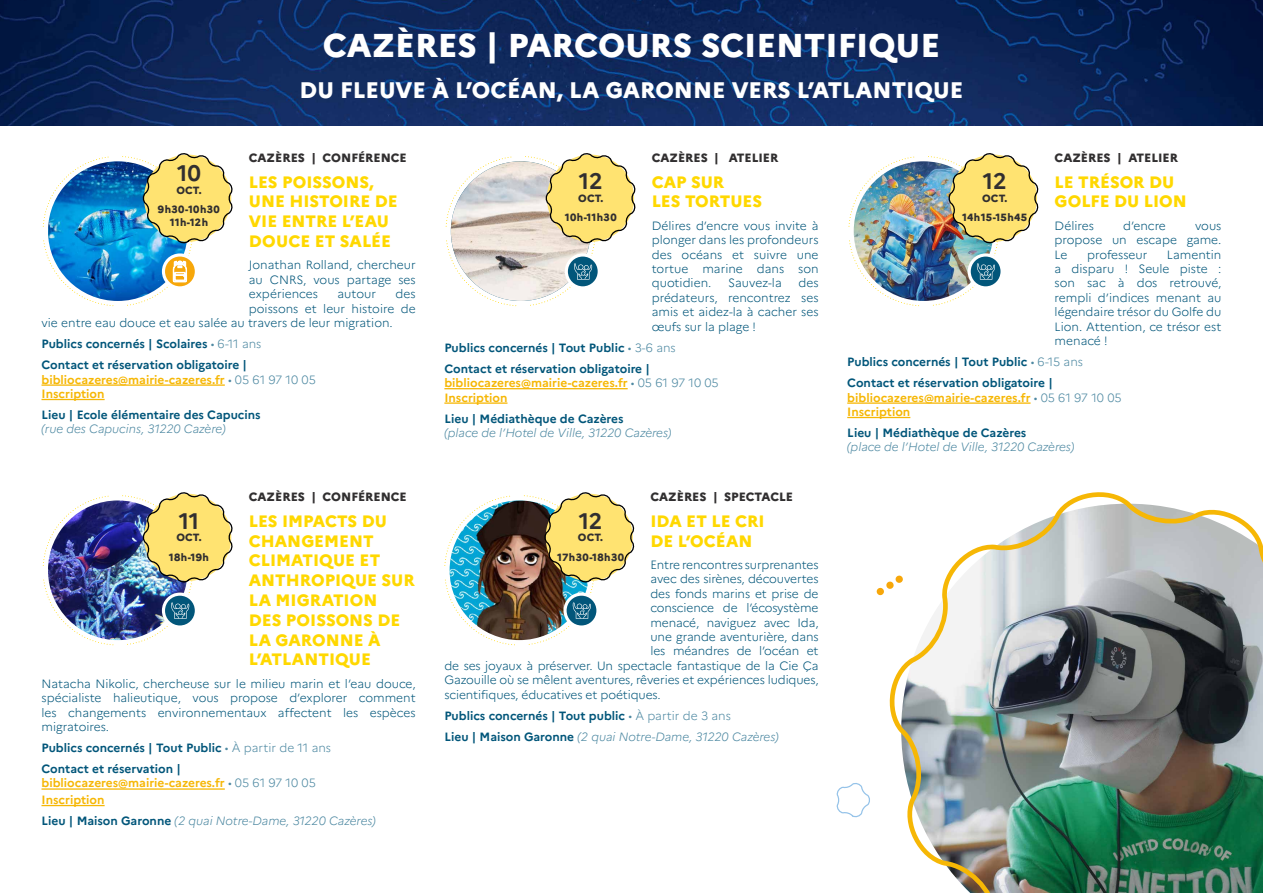
<style>
.page{position:relative;width:1263px;height:893px;background:#fff}
.page>*{position:absolute;margin:0;border:0;box-sizing:border-box;transform-origin:0 0}
.t1{font:800 33px "Marianne";color:#fff}
.t2{font:800 22.5px "Marianne";color:#fff}
.t3{font:700 22.5px "Marianne";letter-spacing:-.005em;color:#312f30}
.t4{font:800 16.5px/19.8px "Marianne";color:#ffd800}
.t5{font:300 12px/14.4px "Marianne";letter-spacing:-.01em;color:#02567a;text-align:justify}
.t6{font:700 12px/21px "Marianne";color:#02567a}
.t7{font:700 12px/14.4px "Marianne";color:#f6b705}
.t8{font:italic 300 12px "Marianne";color:#4e89a2}
.t9{font:800 12px "Marianne";color:#312f30}
.t10{font:800 10.5px/19.5px "Marianne";letter-spacing:.04em;color:#312f30;text-align:center}
.s1{font-weight:300;color:#4e89a2}
.s2{font-weight:700;font-style:normal;color:#02567a}
.s3{font-weight:300;font-style:italic;color:#4e89a2}
</style>
<div class="page">
<img style="left:0;top:0;width:1263px;height:125px">
<svg style="left:444px;top:495px;width:66px;height:71px"></svg>
<svg style="left:445px;top:579px;width:70px;height:67px"></svg>
<img style="left:450px;top:500px;width:139px;height:140px;border-radius:70px">
<svg style="left:523px;top:492px;width:111px;height:153px"></svg>
<hr style="left:42px;top:788px;width:183px;height:2px;background:#f6b705">
<hr style="left:42px;top:805px;width:63px;height:1px;background:#f6b705">
<svg style="left:42px;top:495px;width:67px;height:71px"></svg>
<svg style="left:43px;top:579px;width:71px;height:67px"></svg>
<img style="left:48px;top:500px;width:140px;height:140px;border-radius:70px">
<img style="left:122px;top:492px;width:111px;height:153px">
<hr style="left:42px;top:384px;width:183px;height:2px;background:#f6b705">
<hr style="left:42px;top:399px;width:63px;height:1px;background:#f6b705">
<svg style="left:42px;top:156px;width:67px;height:71px"></svg>
<svg style="left:43px;top:240px;width:71px;height:67px"></svg>
<img style="left:48px;top:161px;width:140px;height:140px;border-radius:70px">
<svg style="left:122px;top:153px;width:111px;height:153px"></svg>
<hr style="left:444px;top:388px;width:184px;height:1px;background:#f6b705">
<hr style="left:444px;top:402px;width:63px;height:2px;background:#f6b705">
<svg style="left:445px;top:156px;width:67px;height:71px"></svg>
<svg style="left:446px;top:240px;width:71px;height:67px"></svg>
<img style="left:451px;top:161px;width:139px;height:140px;border-radius:70px">
<svg style="left:524px;top:153px;width:112px;height:153px"></svg>
<hr style="left:847px;top:402px;width:183px;height:2px;background:#f6b705">
<hr style="left:847px;top:417px;width:63px;height:1px;background:#f6b705">
<svg style="left:848px;top:156px;width:67px;height:71px"></svg>
<svg style="left:849px;top:240px;width:71px;height:67px"></svg>
<img style="left:854px;top:161px;width:139px;height:140px;border-radius:70px">
<img style="left:927px;top:153px;width:112px;height:153px">
<img style="left:889px;top:492px;width:374px;height:401px">
<svg style="left:836px;top:783px;width:34px;height:35px"></svg>
<svg style="left:895px;top:575px;width:8px;height:8px"></svg>
<div style="left:886px;top:581px;width:8px;height:8px;background:#f7a70a;border-radius:3px"></div>
<svg style="left:876px;top:587px;width:8px;height:8px"></svg>
<h1 class="t1" style="left:323px;top:20px;width:619px">CAZÈRES | PARCOURS SCIENTIFIQUE</h1>
<h2 class="t2" style="left:300px;top:72px;width:665px">DU FLEUVE À L’OCÉAN, LA GARONNE VERS L’ATLANTIQUE</h2>
<p class="t9" style="left:249px;top:148px;width:159px">CAZÈRES | CONFÉRENCE</p>
<h3 class="t4" style="left:249px;top:170px;width:150px">LES POISSONS,<br>UNE HISTOIRE DE<br>VIE ENTRE L’EAU<br>DOUCE ET SALÉE</h3>
<p class="t5" style="left:249px;top:257px;width:168px">Jonathan Rolland, chercheur au CNRS, vous partage ses expériences</p>
<h2 class="t3" style="left:177px;top:159px;width:25px">10</h2>
<p class="t10" style="left:158px;top:179px;width:63px">OCT.<br>9h30-10h30</p>
<p class="t10" style="left:170px;top:211px;width:40px">11h-12h</p>
<p class="t5" style="left:337px;top:286px;width:40px">autour</p>
<p class="t5" style="left:396px;top:286px;width:22px">des</p>
<p class="t5" style="left:249px;top:300px;width:168px">poissons et leur histoire de</p>
<p class="t5" style="left:42px;top:315px;width:353px">vie entre eau douce et eau salée au travers de leur migration.</p>
<p class="t6" style="left:42px;top:333px;width:221px">Publics concernés | Scolaires <span class="s1">• 6-11 ans<br></span>Contact et réservation obligatoire |</p>
<p class="t7" style="left:42px;top:372px;width:276px">bibliocazeres@mairie-cazeres.fr <span class="s1">• 05 61 97 10 05<br></span>Inscription</p>
<p class="t6" style="left:42px;top:404px;width:221px">Lieu | Ecole élémentaire des Capucins</p>
<p class="t8" style="left:42px;top:420px;width:185px">(rue des Capucins, 31220 Cazère)</p>
<p class="t9" style="left:249px;top:488px;width:159px">CAZÈRES | CONFÉRENCE</p>
<h3 class="t4" style="left:249px;top:510px;width:167px">LES IMPACTS DU<br>CHANGEMENT<br>CLIMATIQUE ET<br>ANTHROPIQUE SUR<br>LA MIGRATION<br>DES POISSONS DE<br>LA GARONNE À<br>L’ATLANTIQUE</h3>
<p class="t5" style="left:42px;top:675px;width:376px">Natacha Nikolic, chercheuse sur le milieu marin et l’eau douce, spécialiste halieutique, vous propose d’explorer comment les changements environnementaux affectent les espèces migratoires.</p>
<p class="t6" style="left:42px;top:737px;width:291px">Publics concernés | Tout Public <span class="s1">• À partir de 11 ans<br></span>Contact et réservation |</p>
<p class="t7" style="left:42px;top:775px;width:276px;line-height:16.5px">bibliocazeres@mairie-cazeres.fr <span class="s1">• 05 61 97 10 05<br></span>Inscription</p>
<p class="t8" style="left:42px;top:811px;width:336px"><span class="s2">Lieu | Maison Garonne</span> (2 quai Notre-Dame, 31220 Cazères)</p>
<h2 class="t3" style="left:179px;top:507px;width:22px">11</h2>
<p class="t10" style="left:169px;top:527px;width:42px">OCT.<br>18h-19h</p>
<p class="t9" style="left:652px;top:148px;width:128px">CAZÈRES | ATELIER</p>
<h3 class="t4" style="left:652px;top:170px;width:112px">CAP SUR<br>LES TORTUES</h3>
<p class="t5" style="left:652px;top:217px;width:168px">Délires d’encre vous invite à plonger dans les profondeurs des océans et suivre une tortue marine dans son quotidien.</p>
<h2 class="t3" style="left:579px;top:168px;width:25px">12</h2>
<p class="t10" style="left:565px;top:188px;width:53px">OCT.<br>10h-11h30</p>
<p class="t5" style="left:652px;top:275px;width:168px;text-indent:147px">des prédateurs, rencontrez ses amis et aidez-la à cacher ses œufs sur la plage !</p>
<p class="t6" style="left:444px;top:337px;width:233px">Publics concernés | Tout Public <span class="s1">• 3-6 ans<br></span>Contact et réservation obligatoire |</p>
<p class="t7" style="left:444px;top:376px;width:276px">bibliocazeres@mairie-cazeres.fr <span class="s1">• 05 61 97 10 05<br></span>Inscription</p>
<p class="t6" style="left:444px;top:408px;width:181px">Lieu | Médiathèque de Cazères</p>
<p class="t8" style="left:444px;top:423px;width:228px">(place de l’Hotel de Ville, 31220 Cazères)</p>
<p class="t5" style="left:728px;top:275px;width:55px">Sauvez-la</p>
<p class="t9" style="left:650px;top:488px;width:144px">CAZÈRES | SPECTACLE</p>
<h3 class="t4" style="left:650px;top:510px;width:116px">IDA ET LE CRI<br>DE L’OCÉAN</h3>
<p class="t5" style="left:650px;top:557px;width:170px">Entre rencontres surprenantes</p>
<p class="t5" style="left:650px;top:571px;width:170px">avec des sirènes, découvertes</p>
<p class="t5" style="left:650px;top:585px;width:170px">des fonds marins et prise de</p>
<p class="t5" style="left:650px;top:600px;width:170px">conscience de l’écosystème</p>
<p class="t5" style="left:650px;top:614px;width:170px">menacé, naviguez avec Ida,</p>
<p class="t5" style="left:650px;top:629px;width:170px">une grande aventurière, dans</p>
<p class="t5" style="left:650px;top:643px;width:170px">les méandres de l’océan et</p>
<p class="t5" style="left:444px;top:657px;width:376px">de ses joyaux à préserver. Un spectacle fantastique de la Cie Ça</p>
<p class="t5" style="left:444px;top:672px;width:376px">Gazouille où se mêlent aventures, rêveries et expériences ludiques,</p>
<p class="t5" style="left:444px;top:686px;width:218px">scientifiques, éducatives et poétiques.</p>
<p class="t6" style="left:444px;top:705px;width:336px">Publics concernés | Tout public <span class="s1">• À partir de 3 ans<br></span>Lieu | Maison Garonne <span class="s3">(2 quai Notre-Dame, 31220 Cazères)</span></p>
<h2 class="t3" style="left:579px;top:507px;width:25px">12</h2>
<p class="t10" style="left:557px;top:527px;width:68px">OCT.<br>17h30-18h30</p>
<p class="t9" style="left:1055px;top:148px;width:125px">CAZÈRES | ATELIER</p>
<h3 class="t4" style="left:1055px;top:170px;width:134px">LE TRÉSOR DU<br>GOLFE DU LION</h3>
<p class="t5" style="left:1055px;top:217px;width:41px">Délires</p>
<p class="t5" style="left:1123px;top:217px;width:44px">d’encre</p>
<h2 class="t3" style="left:983px;top:168px;width:25px">12</h2>
<p class="t10" style="left:962px;top:188px;width:67px">OCT.<br>14h15-15h45</p>
<p class="t5" style="left:1055px;top:217px;width:168px;text-indent:140px">vous propose un escape game.<br>Le</p>
<p class="t5" style="left:1055px;top:246px;width:168px;text-indent:112px">Lamentin a disparu ! Seule piste : son sac à dos retrouvé, rempli d’indices menant au légendaire trésor du Golfe du Lion. Attention, ce trésor est menacé !</p>
<p class="t6" style="left:847px;top:351px;width:237px">Publics concernés | Tout Public <span class="s1">• 6-15 ans<br></span>Contact et réservation obligatoire |</p>
<p class="t7" style="left:847px;top:390px;width:276px">bibliocazeres@mairie-cazeres.fr <span class="s1">• 05 61 97 10 05<br></span>Inscription</p>
<p class="t6" style="left:847px;top:422px;width:181px">Lieu | Médiathèque de Cazères</p>
<p class="t8" style="left:847px;top:438px;width:228px">(place de l’Hotel de Ville, 31220 Cazères)</p>
<p class="t5" style="left:1087px;top:246px;width:62px">professeur</p>
</div>
